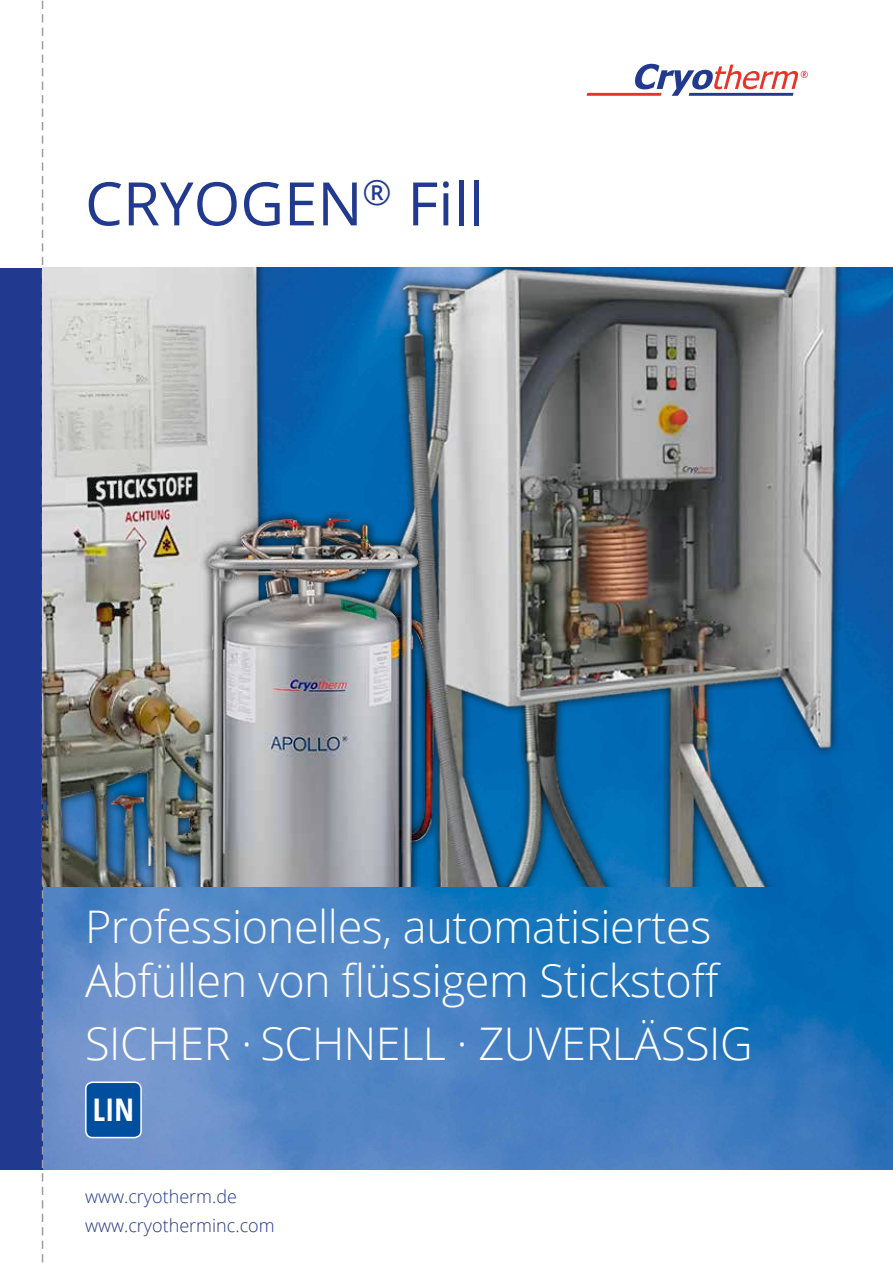
<style>
.page{position:relative;width:893px;height:1263px;background:#fff}
.page>*{position:absolute;margin:0;border:0;box-sizing:border-box;transform-origin:0 0}
.t1{font:60px "Open Sans";color:#213a8f}
.t2{font:300 45px/54px "Open Sans";letter-spacing:-.01em;color:#fff}
.t3{font:700 condensed 31.2px "Open Sans";color:#fff}
.t4{font:300 18px "Open Sans";color:#283583}
.t5{font:300 18px "Open Sans";color:#213a8f}
</style>
<div class="page">
<img style="left:43px;top:887px;width:850px;height:282px">
<div style="left:0;top:268px;width:43px;height:901px;background:#213a8f"></div>
<svg style="left:42px;top:0;width:1px;height:1263px"></svg>
<svg style="left:587px;top:64px;width:221px;height:32px"></svg>
<img style="left:43px;top:268px;width:850px;height:619px">
<div style="left:86px;top:1082px;width:55px;height:55px;background:#004f9f;border-radius:7px"></div>
<div style="left:85px;top:1081px;width:57px;height:57px;border:2px solid #fff;border-radius:7px"></div>
<h1 class="t1" style="left:85px;top:162px;width:400px">CRYOGEN<sup>®</sup> Fill</h1>
<p class="t2" style="left:85px;top:899px;width:637px">Professionelles, automatisiertes<br>Abfüllen von flüssigem Stickstoff</p>
<p class="t2" style="left:85px;top:1015px;width:669px">SICHER · SCHNELL · ZUVERLÄSSIG</p>
<p class="t3" style="left:93px;top:1088px;width:43px">LIN</p>
<p class="t5" style="left:85px;top:1184px;width:153px">www.cryotherm.de</p>
<p class="t4" style="left:85px;top:1213px;width:191px">www.cryotherminc.com</p>
</div>
